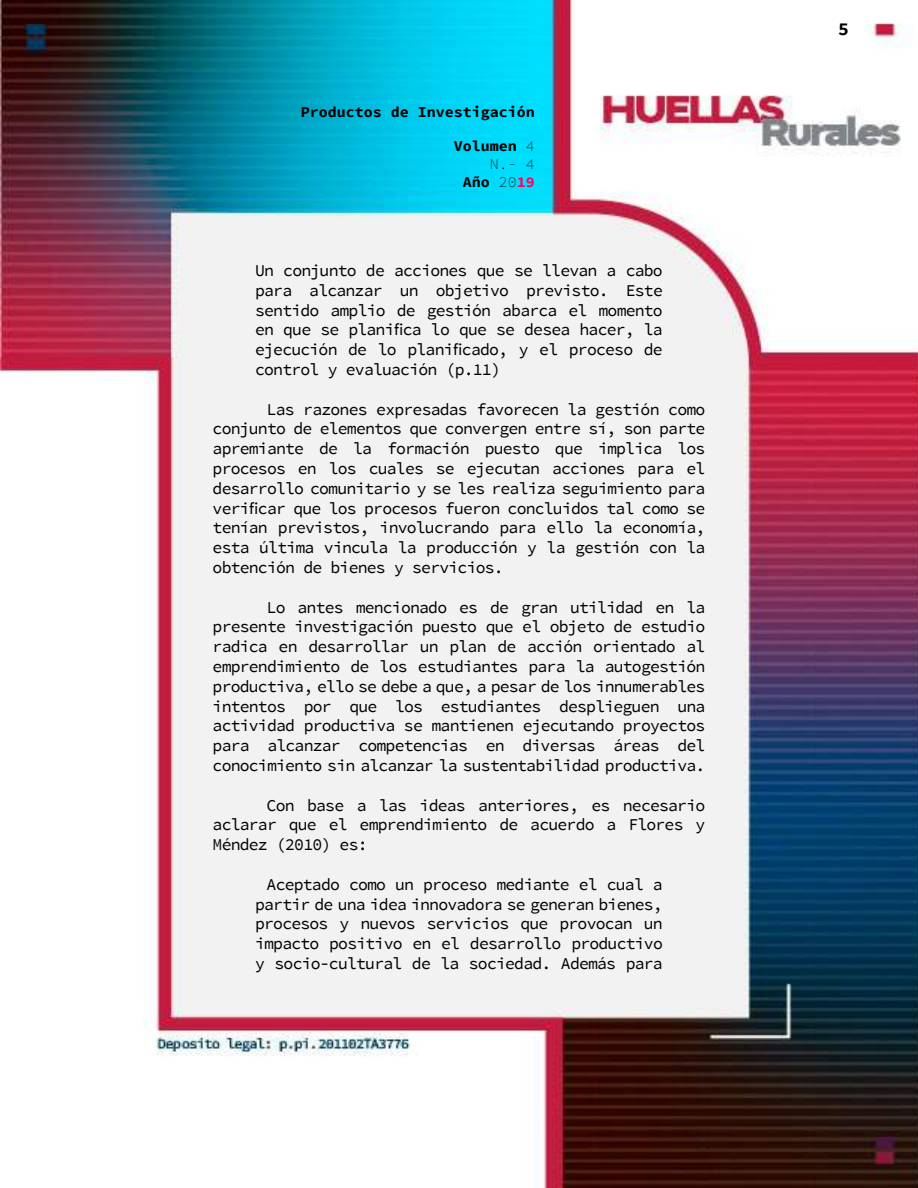
<style>
.page{position:relative;width:918px;height:1188px;background:#fff}
.page>*{position:absolute;margin:0;border:0;box-sizing:border-box;transform-origin:0 0}
.t1{font:700 18px "Source Code Pro";color:#000}
.t2{font:16.5px/19.8px "Source Code Pro";letter-spacing:-.05em;color:#000;text-align:justify}
.t3{font:700 15px/18px "Source Code Pro";color:#000;text-align:right}
.s1{font-weight:200}
.s2{color:#ff005e}
</style>
<div class="page">
<img style="left:0;top:0;width:918px;height:1188px">
<p class="t3" style="left:301px;top:103px;width:236px">Productos de Investigación</p>
<p class="t3" style="left:454px;top:137px;width:82px">Volumen <span class="s1">4<br>N.- 4<br></span>Año <span class="s1">20</span><span class="s2">19</span></p>
<p class="t2" style="left:255px;top:261px;width:409px">Un conjunto de acciones que se llevan a cabo para alcanzar un objetivo previsto. Este sentido amplio de gestión abarca el momento en que se planifica lo que se desea hacer, la ejecución de lo planificado, y el proceso de control y evaluación (p.11)</p>
<p class="t2" style="left:213px;top:399px;width:494px;text-indent:54px">Las razones expresadas favorecen la gestión como conjunto de elementos que convergen entre sí, son parte apremiante de la formación puesto que implica los procesos en los cuales se ejecutan acciones para el desarrollo comunitario y se les realiza seguimiento para verificar que los procesos fueron concluidos tal como se tenían previstos, involucrando para ello la economía, esta última vincula la producción y la gestión con la obtención de bienes y servicios.</p>
<p class="t2" style="left:213px;top:597px;width:494px;text-indent:54px">Lo antes mencionado es de gran utilidad en la presente investigación puesto que el objeto de estudio radica en desarrollar un plan de acción orientado al emprendimiento de los estudiantes para la autogestión productiva, ello se debe a que, a pesar de los innumerables intentos por que los estudiantes desplieguen una actividad productiva se mantienen ejecutando proyectos para alcanzar competencias en diversas áreas del conocimiento sin alcanzar la sustentabilidad productiva.</p>
<p class="t2" style="left:213px;top:795px;width:494px;text-indent:54px">Con base a las ideas anteriores, es necesario aclarar que el emprendimiento de acuerdo a Flores y Méndez (2010) es:</p>
<p class="t2" style="left:255px;top:874px;width:409px;text-indent:11px">Aceptado como un proceso mediante el cual a partir de una idea innovadora se generan bienes, procesos y nuevos servicios que provocan un impacto positivo en el desarrollo productivo y socio-cultural de la sociedad. Además para</p>
<p class="t1" style="left:838px;top:17px;width:12px">5</p>
</div>
